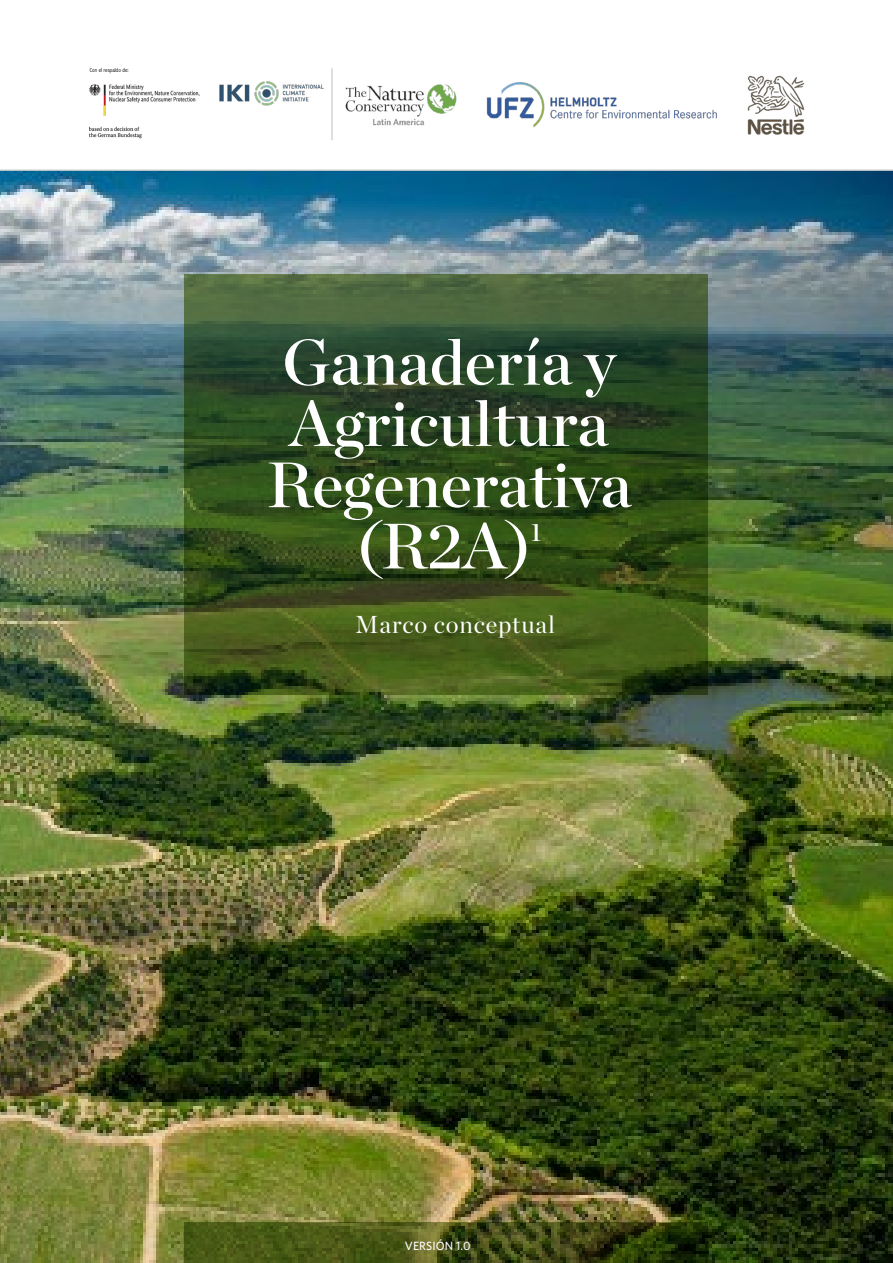
<style>
.page{position:relative;width:893px;height:1263px;background:#fff}
.page>*{position:absolute;margin:0;border:0;box-sizing:border-box;transform-origin:0 0}
.t1{font:64.05px/61.2px "Chronicle Display Semi";color:#fff;text-align:center}
.t2{font:25.35px "Chronicle Display Semi";color:#fff}
.t3{font:24.45px "Chronicle Display";letter-spacing:.04em;color:#fff}
.t4{font:500 12px "Whitney";letter-spacing:.01em;color:#fff}
.t5{font:300 condensed 6px "Abadi";color:#000}
</style>
<div class="page">
<img style="left:0;top:169px;width:893px;height:1094px">
<img style="left:89px;top:68px;width:716px;height:72px">
<svg style="left:185px;top:274px;width:523px;height:420px;background:#365021"></svg>
<svg style="left:185px;top:1222px;width:523px;height:41px;background:#404c13"></svg>
<div style="left:88px;top:67px;width:60px;height:12px;background:#fff"></div>
<p class="t5" style="left:90px;top:67px;width:40px">Con el respaldo de:</p>
<p class="t1" style="left:267px;top:327px;width:367px">Ganadería y<br>Agricultura<br>Regenerativa (R2A)</p>
<p class="t2" style="left:531px;top:512px;width:12px">1</p>
<p class="t3" style="left:355px;top:606px;width:202px">Marco conceptual</p>
<p class="t4" style="left:405px;top:1239px;width:67px">VERSIÓN 1.0</p>
</div>
